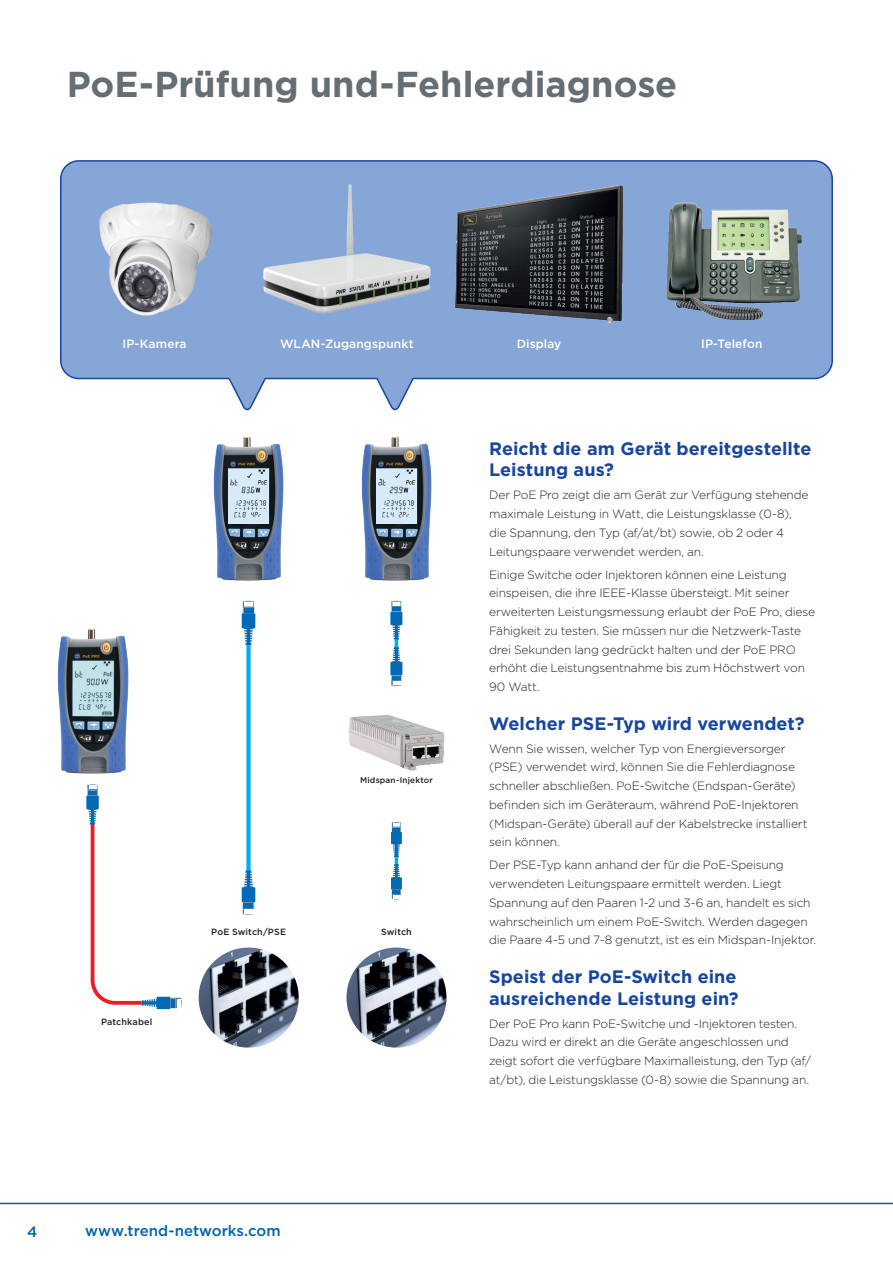
<style>
.page{position:relative;width:893px;height:1263px;background:#fff}
.page>*{position:absolute;margin:0;border:0;box-sizing:border-box;transform-origin:0 0}
.t1{font:700 36px "Gotham";color:#646e74}
.Titles{font:700 18px/21.6px "Gotham";color:#18469d}
.t2{font:500 15px "Gotham";color:#0162ab}
.t3{font:300 12px/18.8px "Gotham";letter-spacing:-.015em;color:#231f20}
.t4{font:500 12px "Gotham";letter-spacing:.01em;color:#fff}
.t5{font:500 9px "Gotham";letter-spacing:.01em;color:#231f20}
.t6{font:500 8.25px "Gotham";letter-spacing:.02em;color:#231f20}
</style>
<div class="page">
<div style="left:61px;top:161px;width:771px;height:217px;background:#85a6d6;border-radius:18px"></div>
<div style="left:60px;top:160px;width:773px;height:219px;border:2px solid #18469d;border-radius:18px"></div>
<img style="left:263px;top:184px;width:168px;height:130px">
<div style="left:246px;top:645px;width:5px;height:226px;background:#00aeef"></div>
<img style="left:199px;top:947px;width:100px;height:100px;border-radius:50px">
<img style="left:361px;top:436px;width:71px;height:145px">
<img style="left:213px;top:436px;width:71px;height:145px">
<img style="left:57px;top:628px;width:72px;height:146px">
<svg style="left:242px;top:601px;width:14px;height:44px"></svg>
<img style="left:348px;top:714px;width:97px;height:57px">
<svg style="left:391px;top:822px;width:11px;height:77px"></svg>
<svg style="left:390px;top:601px;width:13px;height:85px"></svg>
<svg style="left:86px;top:784px;width:96px;height:226px"></svg>
<svg style="left:242px;top:870px;width:14px;height:45px"></svg>
<img style="left:99px;top:202px;width:113px;height:114px">
<img style="left:456px;top:185px;width:167px;height:137px">
<svg style="left:216px;top:376px;width:64px;height:35px"></svg>
<svg style="left:364px;top:376px;width:64px;height:35px"></svg>
<img style="left:666px;top:202px;width:136px;height:119px">
<img style="left:346px;top:947px;width:100px;height:100px;border-radius:50px">
<img style="left:229px;top:468px;width:40px;height:55px">
<img style="left:377px;top:468px;width:40px;height:55px">
<hr style="left:0;top:1203px;width:893px;height:1px;background:#0162ab">
<p class="t1" style="left:67px;top:60px;width:612px">PoE-Prüfung und-Fehlerdiagnose</p>
<p class="t4" style="left:122px;top:336px;width:66px">IP-Kamera</p>
<p class="t4" style="left:280px;top:336px;width:135px">WLAN-Zugangspunkt</p>
<p class="t4" style="left:517px;top:336px;width:46px">Display</p>
<p class="t4" style="left:701px;top:336px;width:63px">IP-Telefon</p>
<p class="t6" style="left:360px;top:775px;width:74px">Midspan-Injektor</p>
<p class="t5" style="left:101px;top:1016px;width:53px">Patchkabel</p>
<p class="t5" style="left:211px;top:925px;width:76px">PoE Switch/PSE</p>
<p class="t5" style="left:381px;top:925px;width:32px">Switch</p>
<p class="t2" style="left:27px;top:1222px;width:12px">4</p>
<p class="t2" style="left:85px;top:1221px;width:197px">www.trend-networks.com</p>
<p class="Titles" style="left:489px;top:437px;width:324px">Reicht die am Gerät bereitgestellte<br>Leistung aus?</p>
<p class="t3" style="left:489px;top:485px;width:321px">Der PoE Pro zeigt die am Gerät zur Verfügung stehende maximale Leistung in Watt, die Leistungsklasse (0-8), die Spannung, den Typ (af/at/bt) sowie, ob 2 oder 4<br>Leitungspaare verwendet werden, an.</p>
<p class="t3" style="left:489px;top:565px;width:327px">Einige Switche oder Injektoren können eine Leistung einspeisen, die ihre IEEE-Klasse übersteigt. Mit seiner erweiterten Leistungsmessung erlaubt der PoE Pro, diese Fähigkeit zu testen. Sie müssen nur die Netzwerk-Taste drei Sekunden lang gedrückt halten und der PoE PRO erhöht die Leistungsentnahme bis zum Höchstwert von 90 Watt.</p>
<p class="Titles" style="left:489px;top:712px;width:317px">Welcher PSE-Typ wird verwendet?</p>
<p class="t3" style="left:489px;top:739px;width:320px">Wenn Sie wissen, welcher Typ von Energieversorger (PSE) verwendet wird, können Sie die Fehlerdiagnose schneller abschließen. PoE-Switche (Endspan-Geräte) befinden sich im Geräteraum, während PoE-Injektoren (Midspan-Geräte) überall auf der Kabelstrecke installiert sein können.</p>
<p class="t3" style="left:489px;top:855px;width:329px">Der PSE-Typ kann anhand der für die PoE-Speisung verwendeten Leitungspaare ermittelt werden. Liegt Spannung auf den Paaren 1-2 und 3-6 an, handelt es sich wahrscheinlich um einem PoE-Switch. Werden dagegen die Paare 4-5 und 7-8 genutzt, ist es ein Midspan-Injektor.</p>
<p class="Titles" style="left:489px;top:966px;width:251px">Speist der PoE-Switch eine ausreichende Leistung ein?</p>
<p class="t3" style="left:489px;top:1014px;width:324px">Der PoE Pro kann PoE-Switche und -Injektoren testen.<br>Dazu wird er direkt an die Geräte angeschlossen und zeigt sofort die verfügbare Maximalleistung, den Typ (af/ at/bt), die Leistungsklasse (0-8) sowie die Spannung an.</p>
</div>
